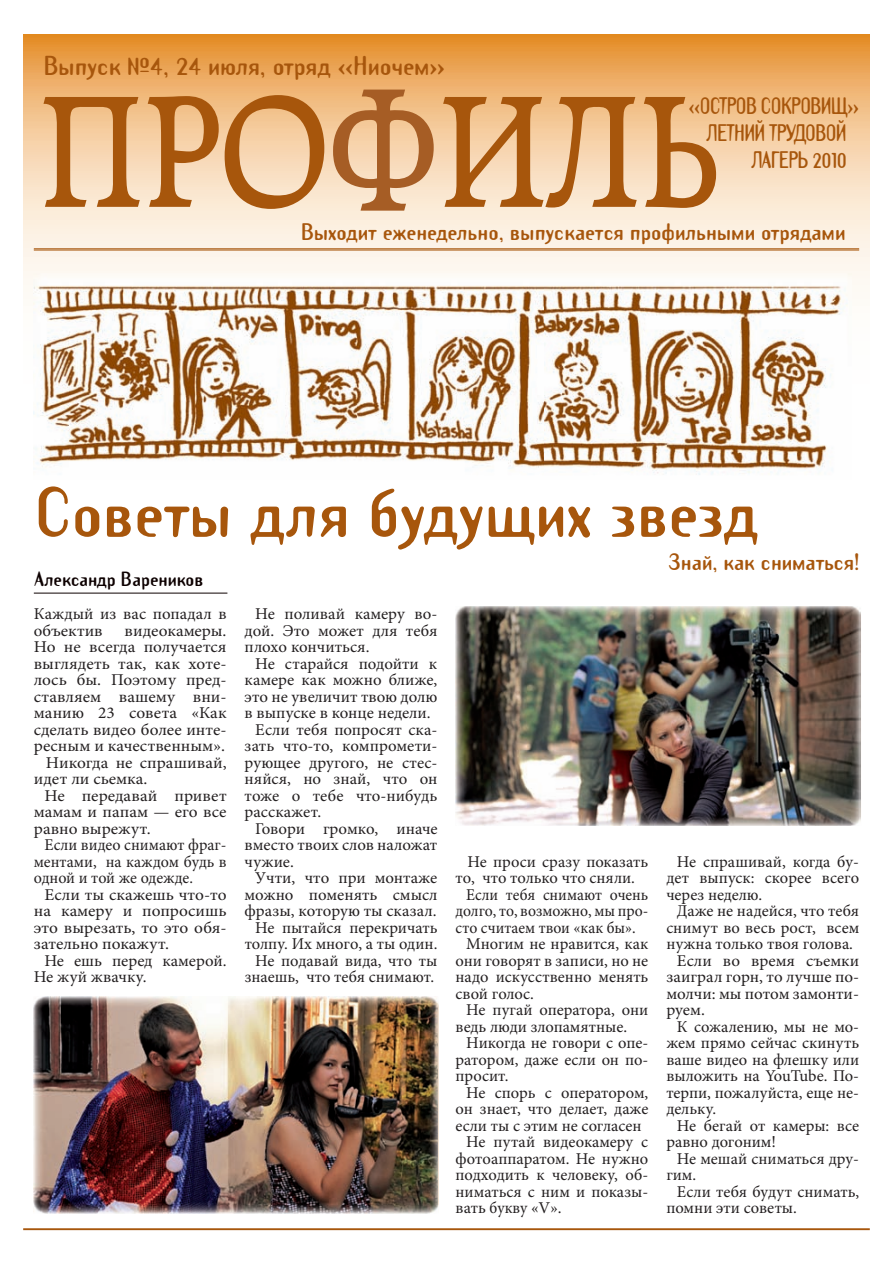
<style>
.page{position:relative;width:893px;height:1263px;background:#fff}
.page>*{position:absolute;margin:0;border:0;box-sizing:border-box;transform-origin:0 0}
.t1{font:172.5px "Raleigh C Md BT";color:#a7560c;scale:.9 1}
.t2{font:63px "Template Gothic C Bold";color:#a7560c}
.t3{font:24px "Template Gothic C Bold";color:#a7560c}
.t4{font:21px "Template Gothic C Bold";letter-spacing:-.015em;color:#a7560c}
.t5{font:21px "Template Gothic C Bold";letter-spacing:-.015em;color:#a7560c;scale:.85 1}
.t6{font:18px "Template Gothic C Bold";color:#0d0000}
.t7{font:16.5px/16.5px "Minion Pro";color:#231f20;text-align:justify}
.t8{font:16.5px "Minion Pro";color:#231f20;scale:1.05 1}
.t9{font:16.5px "Minion Pro";color:#231f20;scale:.95 1}
.s1{color:#a65d25}
</style>
<div class="page">
<hr style="left:23px;top:1228px;width:846px;height:2px;background:#a7560c">
<svg style="left:23px;top:34px;width:846px;height:380px;background:#f4cfa5"></svg>
<hr style="left:34px;top:248px;width:825px;height:1px;background:#a7560c">
<hr style="left:34px;top:250px;width:825px;height:1px;background:#a7560c">
<img style="left:34px;top:273px;width:817px;height:202px">
<img style="left:455px;top:606px;width:405px;height:220px">
<img style="left:34px;top:996px;width:404px;height:217px">
<hr style="left:34px;top:593px;width:193px;height:1px;background:#0d0000">
<h3 class="t3" style="left:44px;top:56px;width:403px">Выпуск №4, 24 июля, отряд «Ниочем»</h3>
<h3 class="t3" style="left:45px;top:59px;width:463px">ВЫПУСК №1, 6 ИЮЛЯ, ОТРЯД «КОМИССАР»</h3>
<h1 class="t1" style="left:39px;top:78px;width:760px">ПРО<span class="s1">Ф</span>ИЛЬ</h1>
<p class="t5" style="left:688px;top:97px;width:202px">«ОСТРОВ СОКРОВИЩ»</p>
<p class="t5" style="left:706px;top:124px;width:167px">ЛЕТНИЙ ТРУДОВОЙ</p>
<p class="t5" style="left:751px;top:151px;width:114px">ЛАГЕРЬ 2010</p>
<p class="t4" style="left:282px;top:223px;width:545px">Выходит ежен д льно, выпускается профильными отрядами</p>
<p class="t4" style="left:301px;top:223px;width:545px">Выходит еженедельно, выпускается профильными отрядами</p>
<h2 class="t2" style="left:34px;top:486px;width:725px">Советы для будущих звезд</h2>
<p class="t4" style="left:668px;top:553px;width:193px">Знай, как сниматься!</p>
<p class="t6" style="left:34px;top:572px;width:171px">Александр Вареников</p>
<p class="t7" style="left:34px;top:607px;width:194px">Каждый из вас попадал в объектив</p>
<p class="t8" style="left:125px;top:624px;width:99px">видеокамеры.</p>
<p class="t8" style="left:34px;top:641px;width:185px">Но не всегда получается</p>
<p class="t8" style="left:34px;top:657px;width:185px">выглядеть так, как хоте-</p>
<p class="t8" style="left:34px;top:674px;width:185px">лось бы. Поэтому пред-</p>
<p class="t8" style="left:34px;top:690px;width:185px">ставляем вашему вни-</p>
<p class="t8" style="left:34px;top:707px;width:185px">манию 23 совета «Как</p>
<p class="t8" style="left:34px;top:723px;width:185px">сделать видео более инте-</p>
<p class="t8" style="left:34px;top:740px;width:184px">ресным и качественным».</p>
<p class="t8" style="left:46px;top:756px;width:174px">Никогда не спрашивай,</p>
<p class="t8" style="left:34px;top:773px;width:110px">идет ли сьемка.</p>
<p class="t8" style="left:44px;top:789px;width:175px">Не передавай привет</p>
<p class="t8" style="left:34px;top:806px;width:185px">мамам и папам — его все</p>
<p class="t8" style="left:34px;top:822px;width:113px">равно вырежут.</p>
<p class="t7" style="left:44px;top:838px;width:184px">Если видео снимают фраг-</p>
<p class="t7" style="left:34px;top:855px;width:194px">ментами, на каждом будь в</p>
<p class="t7" style="left:34px;top:871px;width:161px">одной и той же одежде.</p>
<p class="t8" style="left:44px;top:888px;width:175px">Если ты скажешь что-то</p>
<p class="t8" style="left:34px;top:905px;width:185px">на камеру и попросишь</p>
<p class="t8" style="left:34px;top:921px;width:185px">это вырезать, то это обя-</p>
<p class="t8" style="left:34px;top:938px;width:130px">зательно покажут.</p>
<p class="t7" style="left:44px;top:954px;width:184px">Не ешь перед камерой.</p>
<p class="t7" style="left:34px;top:970px;width:114px">Не жуй жвачку.</p>
<p class="t7" style="left:245px;top:607px;width:194px;text-indent:11px">Не поливай камеру во&shy;дой. Это может для тебя плохо кончиться.</p>
<p class="t7" style="left:255px;top:657px;width:184px">Не старайся подойти к</p>
<p class="t7" style="left:245px;top:673px;width:194px">камере как можно ближе,</p>
<p class="t7" style="left:245px;top:690px;width:194px">это не увеличит твою долю</p>
<p class="t7" style="left:245px;top:706px;width:188px">в выпуске в конце недели.</p>
<p class="t7" style="left:255px;top:723px;width:184px">Если тебя попросят ска-</p>
<p class="t7" style="left:245px;top:739px;width:194px">зать что-то, компромети-</p>
<p class="t7" style="left:245px;top:756px;width:194px">рующее другого, не стес-</p>
<p class="t7" style="left:245px;top:772px;width:194px">няйся, но знай, что он</p>
<p class="t7" style="left:245px;top:789px;width:194px">тоже о тебе что-нибудь</p>
<p class="t7" style="left:245px;top:805px;width:78px">расскажет.</p>
<p class="t7" style="left:255px;top:822px;width:184px">Говори громко, иначе</p>
<p class="t7" style="left:245px;top:838px;width:194px">вместо твоих слов наложат</p>
<p class="t7" style="left:245px;top:855px;width:51px">чужие.</p>
<p class="t7" style="left:255px;top:871px;width:184px">Учти, что при монтаже</p>
<p class="t7" style="left:245px;top:888px;width:194px">можно поменять смысл</p>
<p class="t7" style="left:245px;top:904px;width:193px">фразы, которую ты сказал.</p>
<p class="t7" style="left:255px;top:921px;width:184px">Не пытайся перекричать</p>
<p class="t7" style="left:245px;top:937px;width:194px">толпу. Их много, а ты один.</p>
<p class="t7" style="left:255px;top:954px;width:184px">Не подавай вида, что ты</p>
<p class="t7" style="left:245px;top:970px;width:191px">знаешь, что тебя снимают.</p>
<p class="t7" style="left:467px;top:855px;width:182px">Не проси сразу показать</p>
<p class="t7" style="left:455px;top:871px;width:181px">то, что только что сняли.</p>
<p class="t9" style="left:466px;top:888px;width:193px">Если тебя снимают очень</p>
<p class="t9" style="left:455px;top:905px;width:204px">долго, то, возможно, мы про-</p>
<p class="t9" style="left:455px;top:921px;width:191px">сто считаем твои «как бы».</p>
<p class="t7" style="left:466px;top:937px;width:184px">Многим не нравится, как</p>
<p class="t7" style="left:455px;top:954px;width:194px">они говорят в записи, но не</p>
<p class="t7" style="left:455px;top:970px;width:194px">надо искусственно менять</p>
<p class="t7" style="left:455px;top:987px;width:80px">свой голос.</p>
<p class="t7" style="left:466px;top:1003px;width:184px">Не пугай оператора, они</p>
<p class="t7" style="left:455px;top:1020px;width:173px">ведь люди злопамятные.</p>
<p class="t7" style="left:466px;top:1036px;width:184px">Никогда не говори с опе-</p>
<p class="t7" style="left:455px;top:1053px;width:194px">ратором, даже если он по-</p>
<p class="t7" style="left:455px;top:1069px;width:55px">просит.</p>
<p class="t7" style="left:466px;top:1086px;width:184px">Не спорь с оператором,</p>
<p class="t7" style="left:455px;top:1102px;width:194px">он знает, что делает, даже</p>
<p class="t7" style="left:455px;top:1119px;width:188px">если ты с этим не согласен</p>
<p class="t7" style="left:466px;top:1135px;width:184px">Не путай видеокамеру с</p>
<p class="t7" style="left:455px;top:1152px;width:194px">фотоаппаратом. Не нужно</p>
<p class="t7" style="left:455px;top:1168px;width:194px">подходить к человеку, об-</p>
<p class="t7" style="left:455px;top:1185px;width:194px">ниматься с ним и показы-</p>
<p class="t7" style="left:455px;top:1201px;width:108px">вать букву «V».</p>
<p class="t7" style="left:666px;top:855px;width:194px;text-indent:11px">Не спрашивай, когда бу&shy;дет выпуск: скорее всего через неделю.</p>
<p class="t7" style="left:677px;top:904px;width:183px">Даже не надейся, что тебя</p>
<p class="t7" style="left:666px;top:921px;width:194px">снимут во весь рост, всем</p>
<p class="t7" style="left:666px;top:937px;width:188px">нужна только твоя голова.</p>
<p class="t7" style="left:677px;top:954px;width:184px">Если во время съемки</p>
<p class="t7" style="left:666px;top:970px;width:194px">заиграл горн, то лучше по-</p>
<p class="t7" style="left:666px;top:987px;width:194px">молчи: мы потом замонти-</p>
<p class="t7" style="left:666px;top:1003px;width:40px">руем.</p>
<p class="t7" style="left:677px;top:1020px;width:184px">К сожалению, мы не мо-</p>
<p class="t7" style="left:666px;top:1036px;width:194px">жем прямо сейчас скинуть</p>
<p class="t7" style="left:666px;top:1053px;width:194px">ваше видео на флешку или</p>
<p class="t7" style="left:666px;top:1069px;width:194px">выложить на YouTube. По-</p>
<p class="t7" style="left:666px;top:1086px;width:194px">терпи, пожалуйста, еще не-</p>
<p class="t7" style="left:666px;top:1102px;width:51px">дельку.</p>
<p class="t7" style="left:677px;top:1119px;width:184px">Не бегай от камеры: все</p>
<p class="t7" style="left:666px;top:1135px;width:111px">равно догоним!</p>
<p class="t7" style="left:677px;top:1152px;width:183px">Не мешай сниматься дру-</p>
<p class="t7" style="left:666px;top:1168px;width:31px">гим.</p>
<p class="t7" style="left:677px;top:1185px;width:184px">Если тебя будут снимать,</p>
<p class="t7" style="left:666px;top:1201px;width:132px">помни эти советы.</p>
</div>
